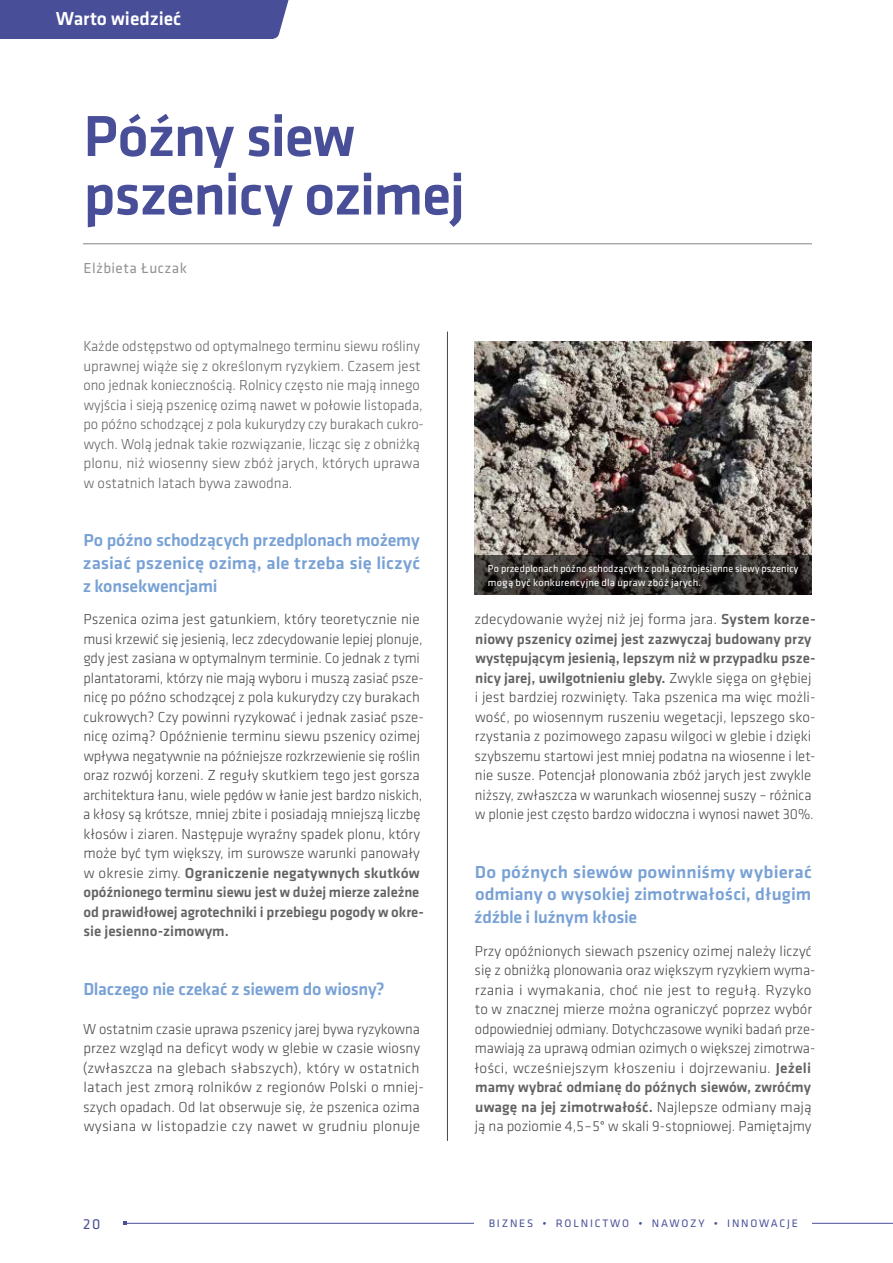
<style>
.page{position:relative;width:893px;height:1263px;background:#fff}
.page>*{position:absolute;margin:0;border:0;box-sizing:border-box;transform-origin:0 0}
.t1{font:500 60px/58.5px "Klavika Basic";letter-spacing:-.02em;color:#484f98}
.t2{font:500 19.5px "Klavika Basic";color:#fff}
.t3{font:500 18px/22.8px "Klavika Basic";letter-spacing:-.005em;color:#78a1d5;text-align:justify}
.t4{font:500 18px/22.8px "Klavika Basic";letter-spacing:-.005em;color:#78a1d5;text-align:justify;scale:1.05 1}
.t5{font:300 15px/19.5px "Klavika Basic";color:#484848}
.t6{font:300 15px/19.5px "Klavika Basic";letter-spacing:-.005em;color:#636363}
.t7{font:15px "Klavika Basic";letter-spacing:.03em;color:#939393}
.t8{font:15px "Klavika Basic";color:#484f98}
.t9{font:11.25px "Klavika Basic";letter-spacing:.16em;color:#484f98}
.t10{font:10.5px/13.5px "Klavika Basic";letter-spacing:.015em;color:#fff;scale:.96 1}
.s1{font-weight:500;color:#636363}
.s2{font-weight:400}
</style>
<div class="page">
<div style="left:0;top:0;width:289px;height:39px;background:#484f98"></div>
<hr style="left:125px;top:1223px;width:768px;height:1px;background:#484f98">
<div style="left:475px;top:1209px;width:337px;height:20px;background:#fff"></div>
<hr style="left:83px;top:243px;width:729px;height:1px;background:#939393">
<img style="left:474px;top:341px;width:338px;height:215px">
<svg style="left:474px;top:556px;width:338px;height:39px;background:#322e2c"></svg>
<hr style="left:447px;top:332px;width:1px;height:809px;background:#484848">
<h2 class="t2" style="left:56px;top:5px;width:127px">Warto wiedzieć</h2>
<h1 class="t1" style="left:83px;top:105px;width:383px">Późny siew pszenicy ozimej</h1>
<p class="t7" style="left:84px;top:258px;width:105px">Elżbieta Łuczak</p>
<p class="t6" style="left:83px;top:336px;width:342px">Każde odstępstwo od optymalnego terminu siewu rośliny uprawnej wiąże się z określonym ryzykiem. Czasem jest ono jednak koniecznością. Rolnicy często nie mają innego wyjścia i sieją pszenicę ozimą nawet w połowie listopada, po późno schodzącej z pola kukurydzy czy burakach cukro&shy;wych. Wolą jednak takie rozwiązanie, licząc się z obniżką plonu, niż wiosenny siew zbóż jarych, których uprawa w ostatnich latach bywa zawodna.</p>
<p class="t3" style="left:83px;top:528px;width:339px">Po późno schodzących przedplonach możemy zasiać pszenicę ozimą, ale trzeba się liczyć z konsekwencjami</p>
<p class="t5" style="left:83px;top:609px;width:342px">Pszenica ozima jest gatunkiem, który teoretycznie nie musi krzewić się jesienią, lecz zdecydowanie lepiej plonuje, gdy jest zasiana w optymalnym terminie. Co jednak z tymi plantatorami, którzy nie mają wyboru i muszą zasiać psze&shy;nicę po późno schodzącej z pola kukurydzy czy burakach cukrowych? Czy powinni ryzykować i jednak zasiać psze&shy;nicę ozimą? Opóźnienie terminu siewu pszenicy ozimej wpływa negatywnie na późniejsze rozkrzewienie się roślin oraz rozwój korzeni. Z reguły skutkiem tego jest gorsza architektura łanu, wiele pędów w łanie jest bardzo niskich, a kłosy są krótsze, mniej zbite i posiadają mniejszą liczbę kłosów i ziaren. Następuje wyraźny spadek plonu, który może być tym większy, im surowsze warunki panowały w okresie zimy. <span class="s1">Ograniczenie negatywnych skutków opóźnionego terminu siewu jest w dużej mierze zależne od prawidłowej agrotechniki i przebiegu pogody w okre&shy;sie jesienno-zimowym.</span></p>
<p class="t3" style="left:83px;top:977px;width:303px">Dlaczego nie czekać z siewem do wiosny?</p>
<p class="t5" style="left:83px;top:1019px;width:343px">W ostatnim czasie uprawa pszenicy jarej bywa ryzykowna przez wzgląd na deficyt wody w glebie w czasie wiosny (zwłaszcza na glebach słabszych), który w ostatnich latach jest zmorą rolników z regionów Polski o mniej&shy;szych opadach. Od lat obserwuje się, że pszenica ozima wysiana w listopadzie czy nawet w grudniu plonuje</p>
<p class="t10" style="left:488px;top:562px;width:325px">Po przedplonach późno schodzących z pola późnojesienne siewy pszenicy mogą być konkurencyjne dla upraw zbóż jarych.</p>
<p class="t5" style="left:474px;top:609px;width:343px">zdecydowanie wyżej niż jej forma jara. <span class="s1">System korze&shy;niowy pszenicy ozimej jest zazwyczaj budowany przy występującym jesienią, lepszym niż w przypadku psze&shy;nicy jarej, uwilgotnieniu gleby.</span> Zwykle sięga on głębiej i jest bardziej rozwinięty. Taka pszenica ma więc możli&shy;wość, po wiosennym ruszeniu wegetacji, lepszego sko&shy;rzystania z pozimowego zapasu wilgoci w glebie i dzięki szybszemu startowi jest mniej podatna na wiosenne i let&shy;nie susze. Potencjał plonowania zbóż jarych jest zwykle niższy, zwłaszcza w warunkach wiosennej suszy – różnica w plonie jest często bardzo widoczna i wynosi nawet 30%.</p>
<p class="t4" style="left:474px;top:860px;width:323px">Do późnych siewów powinniśmy wybierać odmiany o wysokiej zimotrwałości, długim źdźble i luźnym kłosie</p>
<p class="t5" style="left:474px;top:941px;width:343px">Przy opóźnionych siewach pszenicy ozimej należy liczyć się z obniżką plonowania oraz większym ryzykiem wyma&shy;rzania i wymakania, choć nie jest to regułą. Ryzyko to w znacznej mierze można ograniczyć poprzez wybór odpowiedniej odmiany. Dotychczasowe wyniki badań prze&shy;mawiają za uprawą odmian ozimych o większej zimotrwa&shy;łości, wcześniejszym kłoszeniu i dojrzewaniu. <span class="s1">Jeżeli mamy wybrać odmianę do późnych siewów, zwróćmy uwagę na jej zimotrwałość.</span> Najlepsze odmiany mają ją na poziomie 4,5–5<span class="s2">°</span> w skali 9-stopniowej. Pamiętajmy</p>
<p class="t8" style="left:83px;top:1214px;width:19px">20</p>
<p class="t9" style="left:489px;top:1216px;width:311px">BIZNES • ROLNICTWO • NAWOZY • INNOWACJE</p>
</div>
